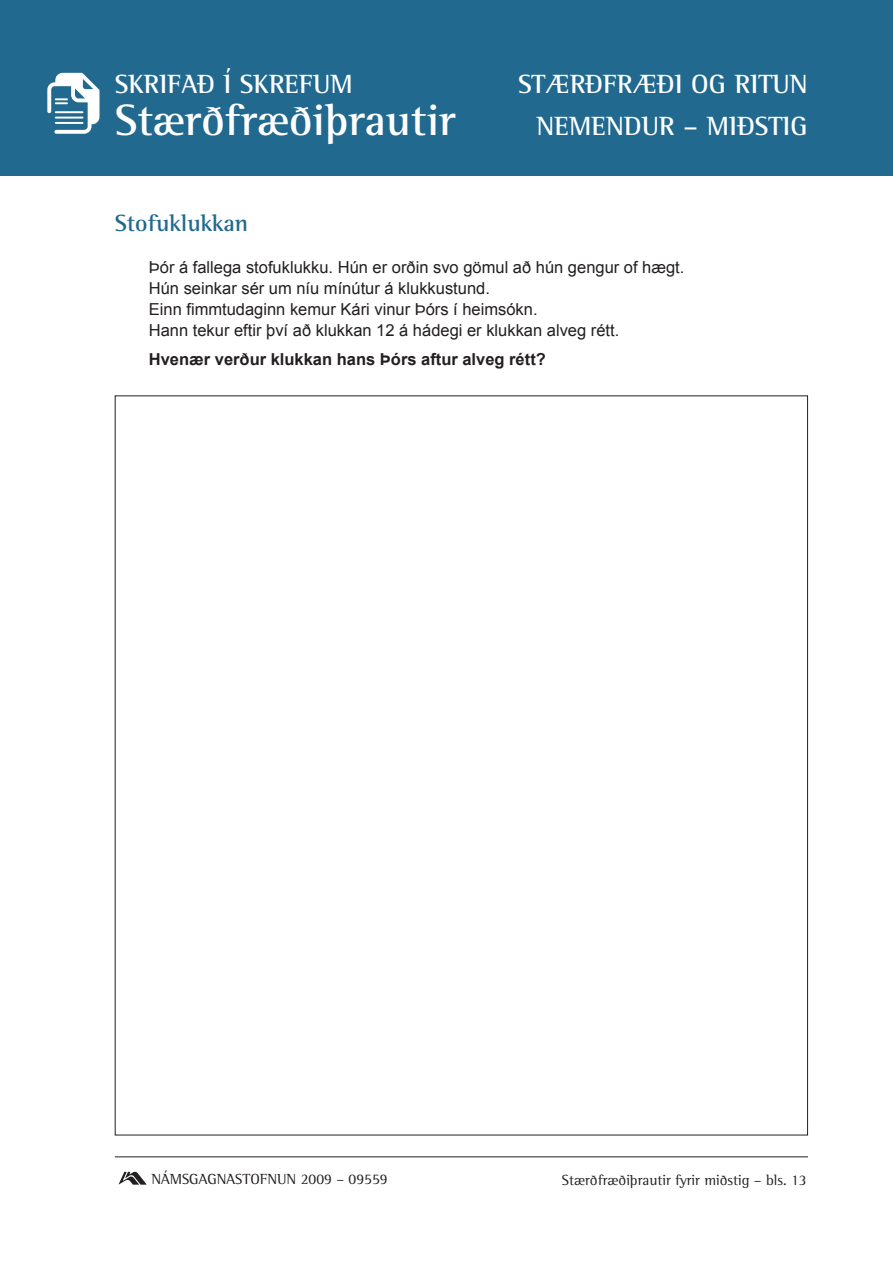
<style>
.page{position:relative;width:893px;height:1263px;background:#fff}
.page>*{position:absolute;margin:0;border:0;box-sizing:border-box;transform-origin:0 0}
.t1{font:700 45px "Rotis Semi Serif";color:#fff}
.t2{font:700 27px "Rotis Semi Serif";color:#fff}
.t3{font:700 24px "Rotis Semi Serif";color:#21698f}
.t4{font:16.5px/21px "Arial";color:#231f20}
.t5{font:700 16.5px "Arial";color:#231f20}
.t6{font:15px "Rotis Semi Serif";color:#231f20}
</style>
<div class="page">
<div style="left:0;top:0;width:893px;height:176px;background:#21698f"></div>
<svg style="left:47px;top:73px;width:52px;height:61px"></svg>
<hr style="left:115px;top:1156px;width:693px;height:1px;background:#231f20">
<img style="left:118px;top:1171px;width:29px;height:14px">
<h2 class="t2" style="left:115px;top:67px;width:240px">SKRIFAÐ Í SKREFUM</h2>
<h2 class="t2" style="left:518px;top:67px;width:291px">STÆRÐFRÆÐI OG RITUN</h2>
<h1 class="t1" style="left:115px;top:93px;width:343px">Stærðfræðiþrautir</h1>
<h2 class="t2" style="left:537px;top:109px;width:186px">NEMENDUR – miðstig</h2>
<h3 class="t3" style="left:115px;top:208px;width:135px">Stofuklukkan</h3>
<p class="t4" style="left:149px;top:257px;width:537px">Þór á fallega stofuklukku. Hún er orðin svo gömul að hún gengur of hægt.<br>Hún seinkar sér um níu mínútur á klukkustund.<br>Einn fimmtudaginn kemur Kári vinur Þórs í heimsókn.<br>Hann tekur eftir því að klukkan 12 á hádegi er klukkan alveg rétt.</p>
<p class="t5" style="left:149px;top:350px;width:399px">Hvenær verður klukkan hans Þórs aftur alveg rétt?</p>
<p class="t6" style="left:151px;top:1170px;width:238px">NÁMSGAGNASTOFNUN 2009 – 09559</p>
<p class="t6" style="left:562px;top:1171px;width:246px">Stærðfræðiþrautir fyrir miðstig – bls. 13</p>
</div>
